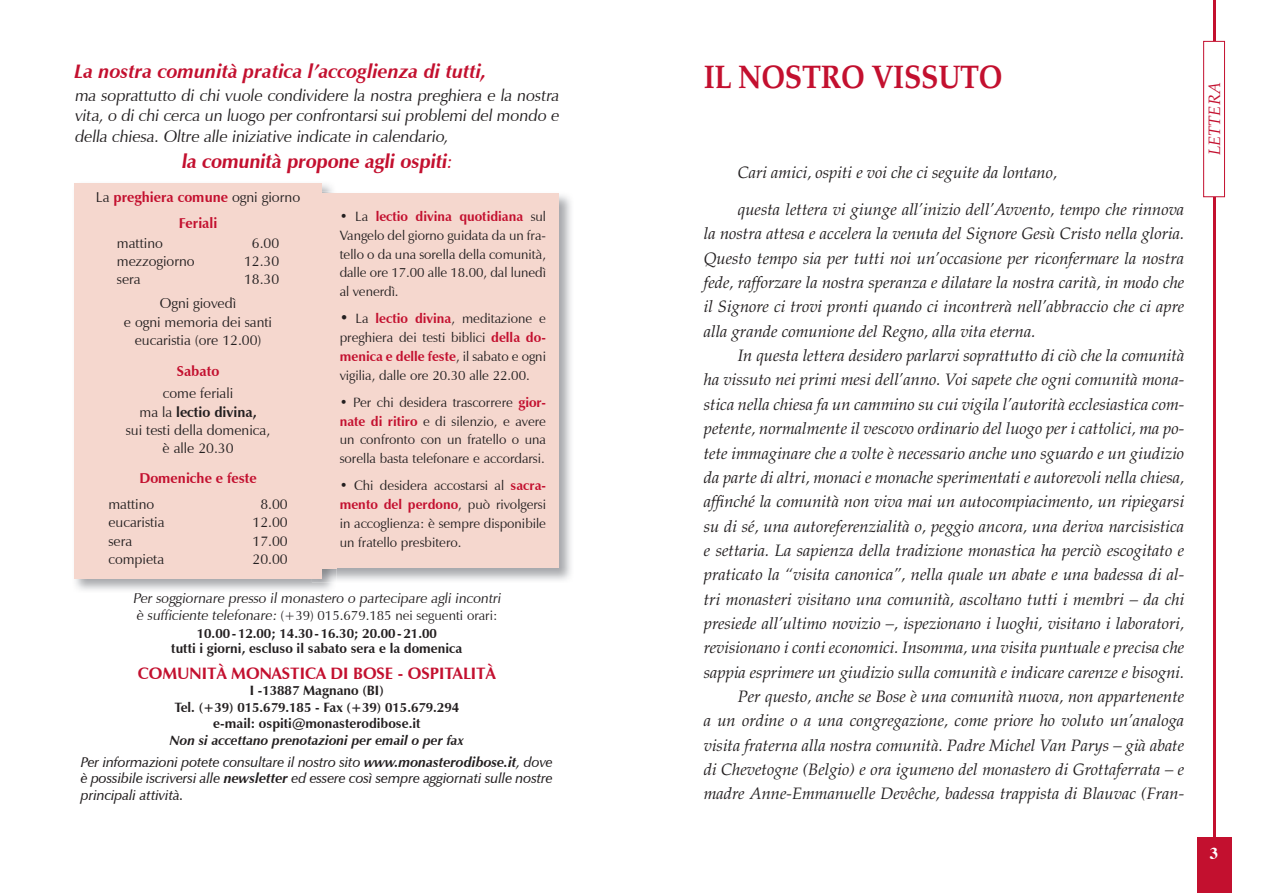
<style>
.page{position:relative;width:1263px;height:893px;background:#fff}
.page>*{position:absolute;margin:0;border:0;box-sizing:border-box;transform-origin:0 0}
.t1{font:700 32.85px "Palatino LT Std";letter-spacing:-.01em;color:#c3102f;scale:.87 1}
.t2{font:italic 700 19.5px "Zapf Humanist 601 BT";color:#c3102f}
.t3{font:700 19.5px "Zapf Humanist 601 BT";color:#c3102f}
.t4{font:italic 16.5px/24.3px "Palatino LT Std";color:#231f20;text-align:justify}
.t5{font:16.5px/19.5px "Zapf Humanist 601 BT";color:#231f20}
.t6{font:700 16.5px "Zapf Humanist 601 BT";color:#c3102f}
.t7{font:italic 16.5px "Palatino LT Std";color:#c3102f}
.t8{font:700 16.5px "Times";color:#fff}
.t9{font:700 14.55px "Zapf Humanist 601 BT";color:#c3102f}
.t10{font:14.25px/18.3px "Zapf Humanist 601 BT";color:#231f20;text-align:center}
.t11{font:700 14.25px "Zapf Humanist 601 BT";color:#c3102f}
.t12{font:italic 600 14.1px/16.5px "Zapf Humanist 601 BT";color:#231f20;text-align:justify}
.t13{font:13.5px/18.8px "Zapf Humanist 601 BT";color:#231f20;text-align:justify}
.t14{font:700 13.5px/16.5px "Zapf Humanist 601 BT";color:#231f20;text-align:center}
.t15{font:italic 700 13.5px "Zapf Humanist 601 BT";color:#231f20}
.s1{font-weight:400}
.s2{font-weight:400;color:#231f20}
.s3{font-size:14.25px}
.s4{font-weight:700}
.s5{font-weight:700;color:#c3102f}
.s6{font-size:15px}
.s7{font-weight:400;font-size:14.25px}
</style>
<div class="page">
<div style="left:1197px;top:838px;width:34px;height:55px;background:#c3102f"></div>
<hr style="left:1213px;top:0;width:2px;height:842px;background:#c3102f">
<div style="left:1203px;top:41px;width:21px;height:156px;background:#fff"></div>
<div style="left:1203px;top:41px;width:22px;height:156px;border:1px solid #c3102f"></div>
<img style="left:336px;top:193px;width:235px;height:388px">
<div style="left:314px;top:194px;width:245px;height:374px;background:#f5d7ce"></div>
<div style="left:74px;top:183px;width:248px;height:395px;background:#f5d7ce"></div>
<p class="t2" style="left:74px;top:59px;width:414px">La nostra comunità pratica l’accoglienza di tutti,</p>
<p class="t5" style="left:74px;top:86px;width:489px">ma soprattutto di chi vuole condividere la nostra preghiera e la nostra vita, o di chi cerca un luogo per confrontarsi sui problemi del mondo e</p>
<p class="t5" style="left:74px;top:126px;width:378px">della chiesa. Oltre alle iniziative indicate in calendario,</p>
<p class="t3" style="left:181px;top:150px;width:276px">la comunità propone agli ospiti<span class="s1">:</span></p>
<p class="t11" style="left:96px;top:189px;width:206px"><span class="s2">La</span> preghiera comune <span class="s2">ogni giorno</span></p>
<p class="t9" style="left:179px;top:214px;width:40px"><span class="s3">Fe</span>riali</p>
<p class="t10" style="left:117px;top:233px;width:47px">mattino</p>
<p class="t10" style="left:252px;top:233px;width:29px">6.00</p>
<p class="t10" style="left:117px;top:252px;width:79px">mezzogiorno</p>
<p class="t10" style="left:244px;top:252px;width:37px">12.30</p>
<p class="t10" style="left:117px;top:270px;width:25px">sera</p>
<p class="t10" style="left:244px;top:270px;width:37px">18.30</p>
<p class="t10" style="left:124px;top:294px;width:150px">Ogni giovedì<br>e ogni memoria dei santi eucaristia (ore 12.00)</p>
<p class="t11" style="left:177px;top:362px;width:44px">Sabato</p>
<p class="t10" style="left:126px;top:384px;width:146px">come feriali<br>ma la <span class="s4">lectio divina,<br></span>sui testi della domenica, è alle 20.30</p>
<p class="t11" style="left:139px;top:469px;width:119px">Domeniche e feste</p>
<p class="t10" style="left:108px;top:495px;width:47px">mattino</p>
<p class="t10" style="left:260px;top:495px;width:29px">8.00</p>
<p class="t10" style="left:108px;top:513px;width:58px">eucaristia</p>
<p class="t10" style="left:253px;top:513px;width:37px">12.00</p>
<p class="t10" style="left:108px;top:532px;width:25px">sera</p>
<p class="t10" style="left:253px;top:532px;width:37px">17.00</p>
<p class="t10" style="left:108px;top:550px;width:57px">compieta</p>
<p class="t10" style="left:253px;top:550px;width:37px">20.00</p>
<p class="t13" style="left:340px;top:207px;width:208px">• La <span class="s5">lectio divina quotidiana</span> sul Vangelo del giorno guidata da un fra&shy;tello o da una sorella della comunità, dalle ore 17.00 alle 18.00, dal lunedì al venerdì.</p>
<p class="t13" style="left:340px;top:309px;width:208px"><span class="s6">•</span> La <span class="s5">lectio divina</span>, meditazione e preghiera dei testi biblici <span class="s5">della do&shy;menica e delle feste</span>, il sabato e ogni vigilia, dalle ore 20.30 alle 22.00.</p>
<p class="t13" style="left:340px;top:393px;width:208px">• Per chi desidera trascorrere <span class="s5">gior&shy;nate di ritiro</span> e di silenzio, e avere un confronto con un fratello o una sorella basta telefonare e accordarsi.</p>
<p class="t13" style="left:340px;top:476px;width:208px">• Chi desidera accostarsi al <span class="s5">sacra&shy;mento del perdono</span>, può rivolgersi in accoglienza: è sempre disponibile un fratello presbitero.</p>
<p class="t10" style="left:133px;top:589px;width:372px">Per soggiornare presso i monastero o partecipare agli incontri</p>
<p class="t14" style="left:136px;top:606px;width:363px;line-height:18px"><span class="s7">è sufficiente telefonare:</span> <span class="s1">(+39) 015.679.185 nei seguenti orari:<br></span>10.00 - 12.00; 14.30 - 16.30; 20.00 - 21.00</p>
<p class="t14" style="left:171px;top:640px;width:293px">tutti i giorni, escluso il sabato sera e la domenica</p>
<p class="t6" style="left:138px;top:663px;width:359px">COMUNITÀ MONASTICA DI BOSE - OSPITALITÀ</p>
<p class="t14" style="left:174px;top:682px;width:286px">I -13887 Magnano (BI)<br>Tel. (+39) 015.679.185 - Fax (+39) 015.679.294 e-mail: ospiti@monasterodibose.it</p>
<p class="t15" style="left:170px;top:732px;width:295px">Non si accettano prenotazioni per email o per fax</p>
<p class="t10" style="left:273px;top:589px;width:7px">l</p>
<p class="t12" style="left:81px;top:753px;width:473px">Per informazioni potete consultare il nostro sito <span class="s4">www.monasterodibose.it</span>, dove è possibile iscriversi alle <span class="s4">newsletter</span> ed essere così sempre aggiornati sulle nostre principali attività.</p>
<h1 class="t1" style="left:704px;top:64px;width:345px">IL NOSTRO VISSUTO</h1>
<p class="t4" style="left:738px;top:162px;width:321px">Cari amici, ospiti e voi che ci seguite da lontano,</p>
<p class="t4" style="left:704px;top:199px;width:482px;text-indent:34px">questa lettera vi giunge all’inizio dell’Avvento, tempo che rinnova la nostra attesa e accelera la venuta del Signore Gesù Cristo nella gloria.<br>Questo tempo sia per tutti noi un’occasione per riconfermare la nostra fede, rafforzare la nostra speranza e dilatare la nostra carità, in modo che il Signore ci trovi pronti quando ci incontrerà nell’abbraccio che ci apre alla grande comunione del Regno, alla vita eterna.</p>
<p class="t4" style="left:704px;top:345px;width:482px;text-align:right">In questa lettera desidero parlarvi soprattutto di ciò che la comunità<br>ha vissuto nei primi mesi dell’anno. Voi sapete che ogni comunità mona&shy;stica nella chiesa fa un cammino su cui vigila l’autorità ecclesiastica com&shy;petente, normalmente il vescovo ordinario del luogo per i cattolici, ma po&shy;tete immaginare che a volte è necessario anche uno sguardo e un giudizio da parte di altri, monaci e monache sperimentati e autorevoli nella chiesa, affinché la comunità non viva mai un autocompiacimento, un ripiegarsi su di sé, una autoreferenzialità o, peggio ancora, una deriva narcisistica e settaria. La sapienza della tradizione monastica ha perciò escogitato e praticato la “visita canonica”, nella quale un abate e una badessa di al&shy;tri monasteri visitano una comunità, ascoltano tutti i membri – da chi presiede all’ultimo novizio –, ispezionano i luoghi, visitano i laboratori, revisionano i conti economici. Insomma, una visita puntuale e precisa che sappia esprimere un giudizio sulla comunità e indicare carenze e bisogni.<br>Per questo, anche se Bose è una comunità nuova, non appartenente<br>a un ordine o a una congregazione, come priore ho voluto un’analoga visita fraterna alla nostra comunità. Padre Michel Van Parys – già abate di Chevetogne (Belgio) e ora igumeno del monastero di Grottaferrata – e madre Anne-Emmanuelle Devêche, badessa trappista di Blauvac (Fran-</p>
<p class="t7" style="left:1208px;top:155px;width:74px;rotate:-90deg">LETTERA</p>
<p class="t8" style="left:1210px;top:846px;width:10px">3</p>
</div>
